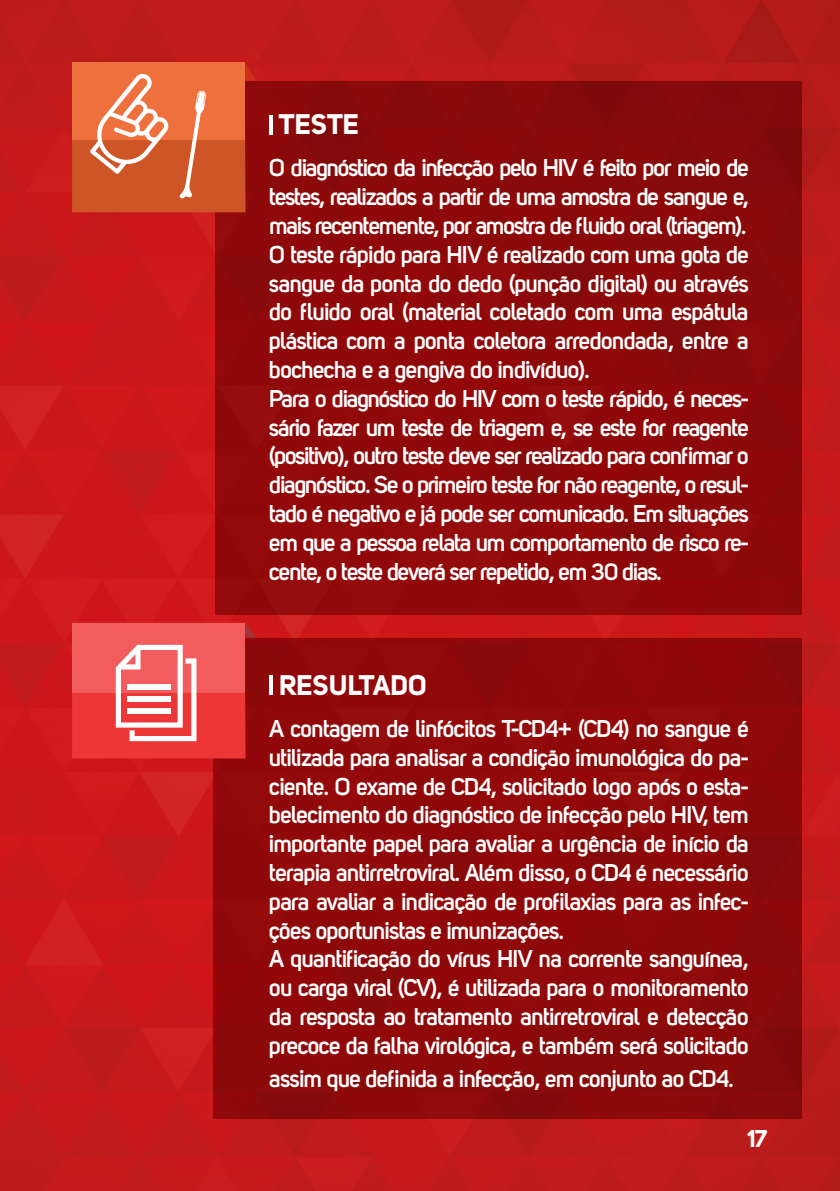
<style>
.page{position:relative;width:840px;height:1191px;background:#fff}
.page>*{position:absolute;margin:0;border:0;box-sizing:border-box;transform-origin:0 0}
.t1{font:28px "Uni Sans Bold";color:#fff}
.t2{font:700 24px/28.8px "Uni Sans Semi";letter-spacing:-.045em;color:#fff}
.t3{font:24px "Uni Sans Bold";color:#fff}
</style>
<div class="page">
<img style="left:0;top:0;width:839px;height:1191px">
<div style="left:215px;top:81px;width:586px;height:533px;background:#8e090a"></div>
<div style="left:213px;top:638px;width:588px;height:480px;background:#90090a"></div>
<hr style="left:269px;top:115px;width:3px;height:19px;background:#fff">
<hr style="left:269px;top:675px;width:3px;height:20px;background:#fff">
<svg style="left:72px;top:622px;width:185px;height:136px"></svg>
<svg style="left:72px;top:62px;width:185px;height:150px;background:#db6a40"></svg>
<p class="t1" style="left:279px;top:107px;width:81px">TESTE</p>
<p class="t2" style="left:269px;top:153px;width:481px">O diagnóstico da infecção pelo HIV é feito por meio de testes, realizados a partir de uma amostra de sangue e, mais recentemente, por amostra de fluido oral (triagem).<br>O teste rápido para HIV é realizado com uma gota de sangue da ponta do dedo (punção digital) ou através do fluido oral (material coletado com uma espátula plástica com a ponta coletora arredondada, entre a bochecha e a gengiva do indivíduo).<br>Para o diagnóstico do HIV com o teste rápido, é neces&shy;sário fazer um teste de triagem e, se este for reagente (positivo), outro teste deve ser realizado para confirmar o diagnóstico. Se o primeiro teste for não reagente, o resul&shy;tado é negativo e já pode ser comunicado. Em situações em que a pessoa relata um comportamento de risco re&shy;cente, o teste deverá ser repetido, em 30 dias.</p>
<p class="t1" style="left:279px;top:668px;width:149px">RESULTADO</p>
<p class="t2" style="left:269px;top:713px;width:481px">A contagem de linfócitos T-CD4+ (CD4) no sangue é utilizada para analisar a condição imunológica do pa&shy;ciente. O exame de CD4, solicitado logo após o esta&shy;belecimento do diagnóstico de infecção pelo HIV, tem importante papel para avaliar a urgência de início da terapia antirretroviral. Além disso, o CD4 é necessário para avaliar a indicação de profilaxias para as infec&shy;ções oportunistas e imunizações.<br>A quantificação do vírus HIV na corrente sanguínea, ou carga viral (CV), é utilizada para o monitoramento da resposta ao tratamento antirretroviral e detecção precoce da falha virológica, e também será solicitado</p>
<p class="t2" style="left:269px;top:1063px;width:466px">assim que definida a infecção, em conjunto ao CD4.</p>
<p class="t3" style="left:747px;top:1123px;width:21px">17</p>
</div>
